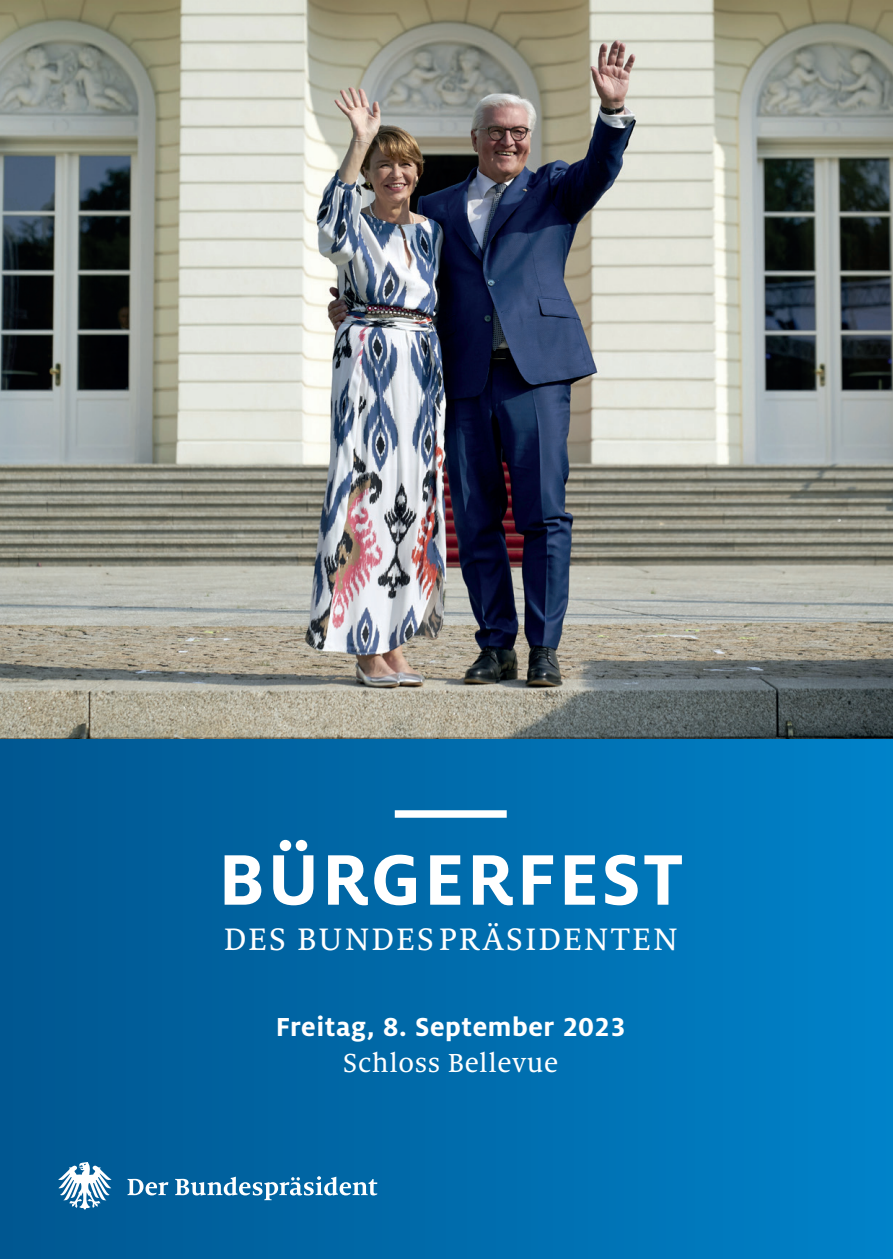
<style>
.page{position:relative;width:893px;height:1259px;background:#fff}
.page>*{position:absolute;margin:0;border:0;box-sizing:border-box;transform-origin:0 0}
.t1{font:700 79.2px "Milo OT";letter-spacing:.03em;color:#fff}
.t2{font:34.5px "Milo Serif OT Text";letter-spacing:.06em;color:#fff}
.t3{font:700 28.8px "Milo OT";letter-spacing:.02em;color:#fff}
.t4{font:28.8px "Milo Serif OT Text";letter-spacing:.02em;color:#fff}
</style>
<div class="page">
<div style="left:0;top:0;width:893px;height:1259px;background:linear-gradient(to right,#015690,#0081c8)"></div>
<div style="left:395px;top:810px;width:112px;height:7px;background:#fff"></div>
<svg style="left:128px;top:1178px;width:40px;height:17px"></svg>
<svg style="left:175px;top:1176px;width:202px;height:24px"></svg>
<svg style="left:58px;top:1161px;width:54px;height:48px"></svg>
<img style="left:0;top:0;width:893px;height:738px">
<h1 class="t1" style="left:218px;top:835px;width:466px">BÜRGERFEST</h1>
<p class="t2" style="left:224px;top:921px;width:456px">DES BUNDESPRÄSIDENTEN</p>
<p class="t3" style="left:276px;top:1010px;width:351px">Freitag, 8. September 2023</p>
<p class="t4" style="left:343px;top:1047px;width:216px">Schloss Bellevue</p>
</div>
